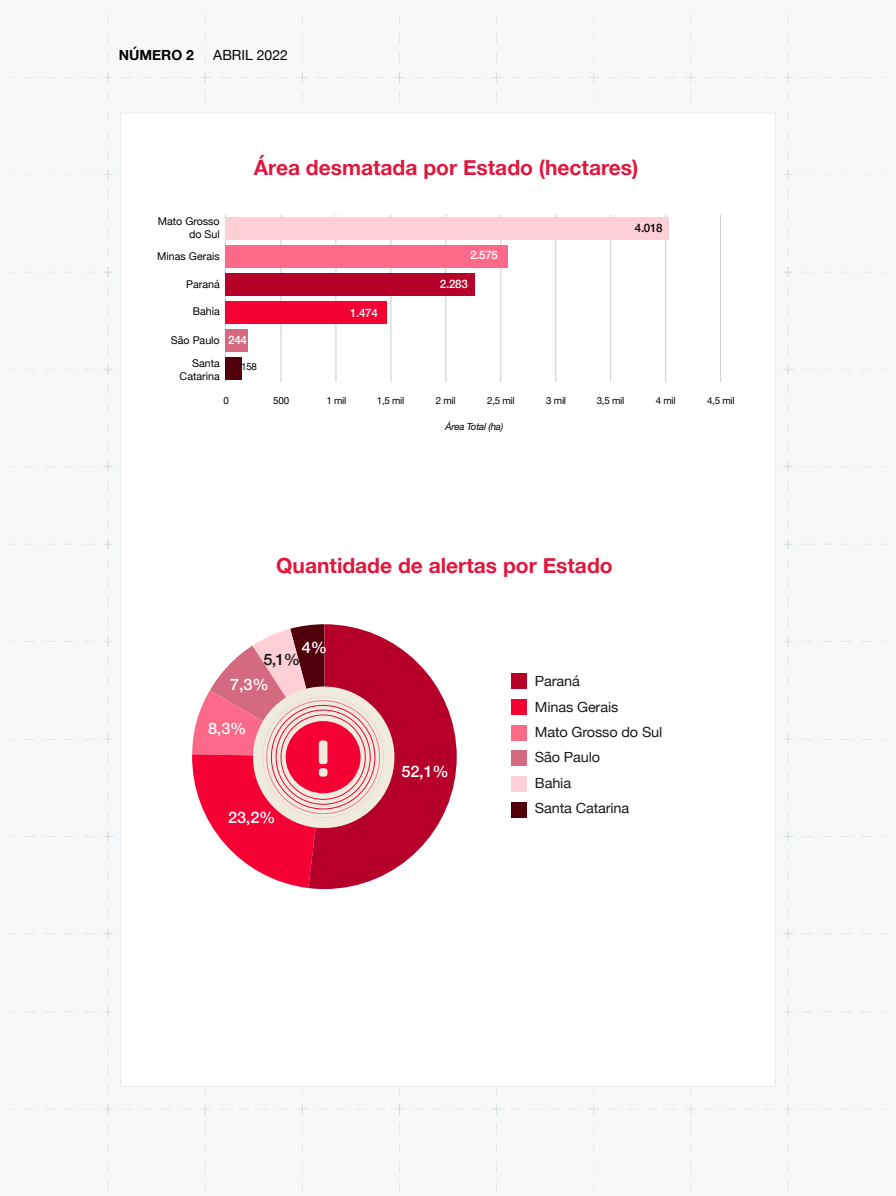
<style>
.page{position:relative;width:896px;height:1196px;background:#fff}
.page>*{position:absolute;margin:0;border:0;box-sizing:border-box;transform-origin:0 0}
.t1{font:700 21px "Helvetica Neue";color:#e0173d}
.t2{font:500 15.75px "Helvetica Neue";color:#fff;scale:1.04 1}
.t3{font:500 15.75px "Helvetica Neue";color:#1a1a1a;scale:1.04 1}
.t4{font:14px/25.5px "Helvetica Neue";letter-spacing:-.01em;color:#1a1a1a;scale:1.04 1}
.t5{font:14px "Helvetica Neue";color:#000}
.t6{font:700 14px "Helvetica Neue";color:#000}
.t7{font:500 11.55px "Helvetica Neue";letter-spacing:-.025em;color:#fff}
.t8{font:500 11.55px "Helvetica Neue";color:#000}
.t9{font:10.67px/12.8px "Helvetica Neue";color:#000;text-align:right}
.t10{font:9.8px "Helvetica Neue";letter-spacing:-.025em;color:#000}
.t11{font:italic 9.8px "Helvetica Neue";letter-spacing:-.025em;color:#000}
</style>
<div class="page">
<img style="left:10px;top:14px;width:876px;height:1179px">
<div style="left:121px;top:113px;width:654px;height:973px;background:#fff;border:1px solid #eaeaea"></div>
<hr style="left:225px;top:214px;width:1px;height:168px;background:#ccc">
<hr style="left:281px;top:214px;width:1px;height:168px;background:#ccc">
<hr style="left:335px;top:214px;width:1px;height:168px;background:#ccc">
<hr style="left:390px;top:214px;width:1px;height:168px;background:#ccc">
<hr style="left:445px;top:214px;width:1px;height:168px;background:#ccc">
<hr style="left:500px;top:214px;width:1px;height:168px;background:#ccc">
<hr style="left:555px;top:214px;width:1px;height:168px;background:#ccc">
<hr style="left:610px;top:214px;width:1px;height:168px;background:#ccc">
<hr style="left:665px;top:214px;width:1px;height:168px;background:#ccc">
<hr style="left:720px;top:214px;width:1px;height:168px;background:#ccc">
<div style="left:225px;top:217px;width:444px;height:22px;background:#ffcfd8"></div>
<div style="left:225px;top:245px;width:282px;height:22px;background:#fd6a89"></div>
<div style="left:225px;top:273px;width:250px;height:22px;background:#b70029"></div>
<div style="left:225px;top:301px;width:161px;height:22px;background:#f40035"></div>
<div style="left:225px;top:329px;width:23px;height:22px;background:#d36a7f"></div>
<div style="left:225px;top:357px;width:16px;height:22px;background:#51000b"></div>
<div style="left:511px;top:699px;width:16px;height:15px;background:#f40035"></div>
<div style="left:511px;top:673px;width:16px;height:16px;background:#b70029"></div>
<div style="left:511px;top:776px;width:16px;height:15px;background:#ffcfd8"></div>
<div style="left:511px;top:750px;width:16px;height:16px;background:#d36a7f"></div>
<div style="left:511px;top:724px;width:16px;height:16px;background:#fd6a89"></div>
<svg style="left:192px;top:624px;width:265px;height:264px"></svg>
<div style="left:511px;top:801px;width:16px;height:16px;background:#51000b"></div>
<p class="t6" style="left:119px;top:44px;width:77px">NÚMERO 2</p>
<p class="t5" style="left:213px;top:45px;width:76px">ABRIL 2022</p>
<p class="t1" style="left:254px;top:151px;width:386px">Área desmatada por Estado (hectares)</p>
<p class="t9" style="left:158px;top:216px;width:63px">Mato Grosso do Sul</p>
<p class="t9" style="left:157px;top:250px;width:64px">Minas Gerais</p>
<p class="t9" style="left:186px;top:278px;width:35px">Paraná</p>
<p class="t9" style="left:193px;top:305px;width:29px">Bahia</p>
<p class="t9" style="left:171px;top:329px;width:50px;line-height:23.1px">São Paulo<br>Santa</p>
<p class="t9" style="left:180px;top:370px;width:42px">Catarina</p>
<p class="t7" style="left:228px;top:330px;width:20px">244</p>
<p class="t10" style="left:241px;top:359px;width:17px">158</p>
<p class="t7" style="left:350px;top:303px;width:29px">1.474</p>
<p class="t7" style="left:470px;top:246px;width:29px">2.575</p>
<p class="t7" style="left:440px;top:274px;width:29px">2.283</p>
<p class="t8" style="left:635px;top:219px;width:29px">4.018</p>
<p class="t10" style="left:223px;top:394px;width:7px">0</p>
<p class="t10" style="left:273px;top:394px;width:18px">500</p>
<p class="t10" style="left:326px;top:394px;width:21px">1 mil</p>
<p class="t10" style="left:377px;top:394px;width:29px">1,5 mil</p>
<p class="t10" style="left:436px;top:394px;width:21px">2 mil</p>
<p class="t10" style="left:487px;top:394px;width:29px">2,5 mil</p>
<p class="t10" style="left:546px;top:394px;width:21px">3 mil</p>
<p class="t10" style="left:597px;top:394px;width:29px">3,5 mil</p>
<p class="t10" style="left:656px;top:394px;width:21px">4 mil</p>
<p class="t10" style="left:707px;top:394px;width:29px">4,5 mil</p>
<p class="t11" style="left:445px;top:419px;width:60px">Área Total (ha)</p>
<p class="t1" style="left:276px;top:549px;width:338px">Quantidade de alertas por Estado</p>
<p class="t2" style="left:302px;top:634px;width:26px">4%</p>
<p class="t3" style="left:263px;top:647px;width:37px">5,1%</p>
<p class="t2" style="left:230px;top:671px;width:39px">7,3%</p>
<p class="t2" style="left:208px;top:715px;width:39px">8,3%</p>
<p class="t2" style="left:228px;top:804px;width:47px">23,2%</p>
<p class="t2" style="left:401px;top:758px;width:47px">52,1%</p>
<p class="t4" style="left:535px;top:669px;width:82px">Paraná<br>Minas Gerais</p>
<p class="t4" style="left:535px;top:720px;width:124px">Mato Grosso do Sul</p>
<p class="t4" style="left:535px;top:745px;width:64px">São Paulo<br>Bahia</p>
<p class="t4" style="left:535px;top:796px;width:92px">Santa Catarina</p>
</div>
